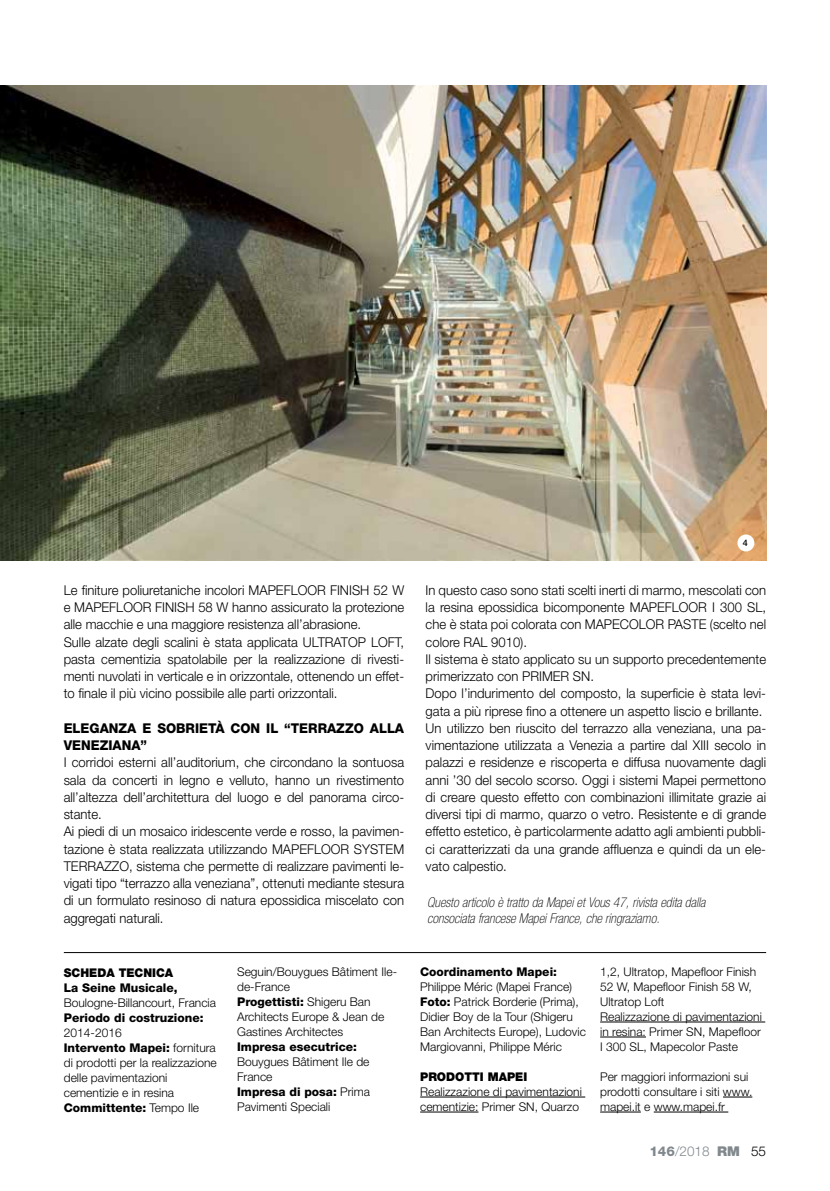
<style>
.page{position:relative;width:830px;height:1191px;background:#fff}
.page>*{position:absolute;margin:0;border:0;box-sizing:border-box;transform-origin:0 0}
.t1{font:300 13.5px/17.2px "Helvetica Neue LT Std";color:#000}
.t2{font:italic 100 condensed 13.5px/15.8px "Helvetica Neue LTW1 G";color:#000}
.t3{font:800 13.5px/17.2px "Helvetica Neue LT Std";color:#000}
.t4{font:300 13.5px "Helvetica Neue LT Std";color:#81898e}
.t5{font:300 12px/15px "Helvetica Neue LT Std";color:#000}
.t6{font:800 12px "Helvetica Neue LT Std";color:#000}
.t7{font:900 12px "Helvetica Neue LT Std";color:#000}
.t8{font:500 9px "Helvetica Neue LT Std";color:#000}
.s1{font-weight:800}
.s2{font-weight:900}
.s3{color:#000}
</style>
<div class="page">
<hr style="left:420px;top:1096px;width:165px;height:1px;background:#000">
<hr style="left:420px;top:1111px;width:58px;height:1px;background:#000">
<hr style="left:600px;top:1021px;width:164px;height:1px;background:#000">
<hr style="left:600px;top:1036px;width:45px;height:1px;background:#000">
<hr style="left:722px;top:1096px;width:30px;height:1px;background:#000">
<hr style="left:600px;top:1111px;width:40px;height:1px;background:#000">
<hr style="left:653px;top:1111px;width:75px;height:1px;background:#000">
<hr style="left:64px;top:952px;width:701px;height:1px;background:#000">
<img style="left:0;top:86px;width:765px;height:475px">
<div style="left:737px;top:534px;width:17px;height:17px;background:#fff;border-radius:50%"></div>
<p class="t1" style="left:64px;top:581px;width:342px">Le finiture poliuretaniche incolori MAPEFLOOR FINISH 52 W e MAPEFLOOR FINISH 58 W hanno assicurato la protezione alle macchie e una maggiore resistenza all’abrasione.<br>Sulle alzate degli scalini è stata applicata ULTRATOP LOFT, pasta cementizia spatolabile per la realizzazione di rivesti&shy;menti nuvolati in verticale e in orizzontale, ottenendo un effet&shy;to finale il più vicino possibile alle parti orizzontali.</p>
<p class="t3" style="left:64px;top:719px;width:342px">Eleganza e sobrietà con il “terrazzo alla veneziana”</p>
<p class="t1" style="left:64px;top:753px;width:342px">I corridoi esterni all’auditorium, che circondano la sontuosa sala da concerti in legno e velluto, hanno un rivestimento all’altezza dell’architettura del luogo e del panorama circo&shy;stante.<br>Ai piedi di un mosaico iridescente verde e rosso, la pavimen&shy;tazione è stata realizzata utilizzando MAPEFLOOR SYSTEM TERRAZZO, sistema che permette di realizzare pavimenti le&shy;vigati tipo “terrazzo alla veneziana”, ottenuti mediante stesura di un formulato resinoso di natura epossidica miscelato con aggregati naturali.</p>
<p class="t8" style="left:742px;top:537px;width:7px">4</p>
<p class="t1" style="left:425px;top:581px;width:342px">In questo caso sono stati scelti inerti di marmo, mescolati con la resina epossidica bicomponente MAPEFLOOR I 300 SL, che è stata poi colorata con MAPECOLOR PASTE (scelto nel colore RAL 9010).<br>Il sistema è stato applicato su un supporto precedentemente primerizzato con PRIMER SN.<br>Dopo l’indurimento del composto, la superficie è stata levi&shy;gata a più riprese fino a ottenere un aspetto liscio e brillante.<br>Un utilizzo ben riuscito del terrazzo alla veneziana, una pa&shy;vimentazione utilizzata a Venezia a partire dal XIII secolo in palazzi e residenze e riscoperta e diffusa nuovamente dagli anni ’30 del secolo scorso. Oggi i sistemi Mapei permettono di creare questo effetto con combinazioni illimitate grazie ai diversi tipi di marmo, quarzo o vetro. Resistente e di grande effetto estetico, è particolarmente adatto agli ambienti pubbli&shy;ci caratterizzati da una grande affluenza e quindi da un ele&shy;vato calpestio.</p>
<p class="t2" style="left:427px;top:894px;width:279px">Questo articolo è tratto da Mapei et Vous 47, rivista edita dalla consociata francese Mapei France, che ringraziamo.</p>
<p class="t7" style="left:64px;top:965px;width:111px">SCHEDA TECNICA</p>
<p class="t6" style="left:64px;top:980px;width:115px">La Seine Musicale,</p>
<p class="t5" style="left:64px;top:994px;width:154px">Boulogne-Billancourt, Francia</p>
<p class="t6" style="left:64px;top:1010px;width:141px">Periodo di costruzione:</p>
<p class="t5" style="left:64px;top:1024px;width:154px">2014-2016<br><span class="s1">Intervento Mapei:</span> fornitura di prodotti per la realizzazione delle pavimentazioni cementizie e in resina<br><span class="s1">Committente:</span> Tempo Ile</p>
<p class="t5" style="left:237px;top:963px;width:161px">Seguin/Bouygues Bâtiment Ile&shy;de-France<br><span class="s1">Progettisti:</span> Shigeru Ban<br>Architects Europe &amp; Jean de<br>Gastines Architectes</p>
<p class="t6" style="left:237px;top:1039px;width:121px">Impresa esecutrice:</p>
<p class="t5" style="left:237px;top:1053px;width:134px">Bouygues Bâtiment Ile de<br>France<br><span class="s1">Impresa di posa:</span> Prima<br>Pavimenti Speciali</p>
<p class="t6" style="left:420px;top:964px;width:138px">Coordinamento Mapei:</p>
<p class="t5" style="left:420px;top:978px;width:167px">Philippe Méric (Mapei France)<br><span class="s1">Foto:</span> Patrick Borderie (Prima),<br>Didier Boy de la Tour (Shigeru<br>Ban Architects Europe), Ludovic<br>Margiovanni, Philippe Méric</p>
<p class="t7" style="left:420px;top:1069px;width:108px">PRODOTTI MAPEI</p>
<p class="t5" style="left:420px;top:1083px;width:163px">Realizzazione di pavimentazioni cementizie: Primer SN, Quarzo</p>
<p class="t5" style="left:600px;top:963px;width:163px">1,2, Ultratop, Mapefloor Finish<br>52 W, Mapefloor Finish 58 W,<br>Ultratop Loft<br>Realizzazione di pavimentazioni in resina: Primer SN, Mapefloor<br>I 300 SL, Mapecolor Paste</p>
<p class="t5" style="left:600px;top:1068px;width:154px">Per maggiori informazioni sui prodotti consultare i siti www. mapei.it e www.mapei.fr</p>
<p class="t4" style="left:649px;top:1142px;width:118px"><span class="s1">146</span>/2018 <span class="s2">RM</span> <span class="s3">55</span></p>
</div>
